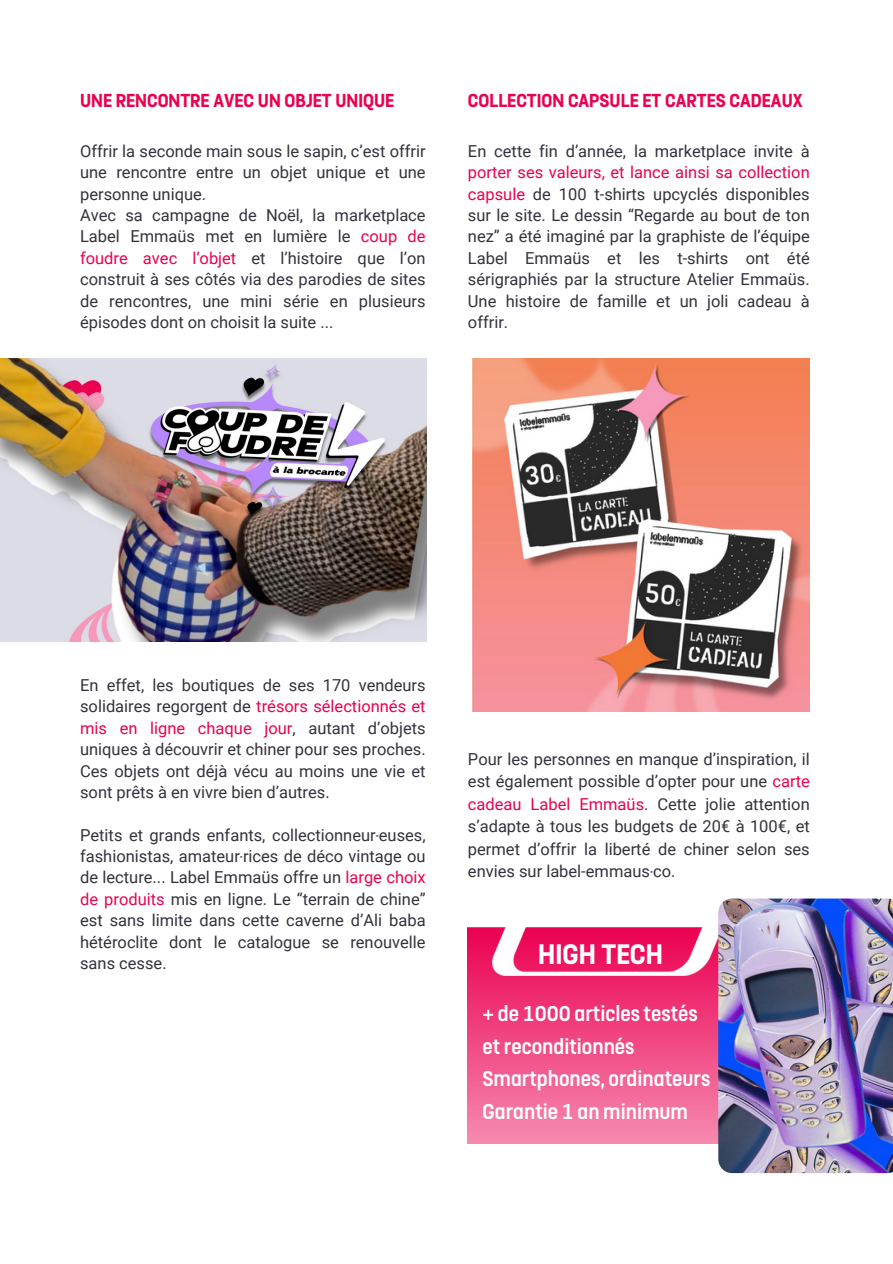
<style>
.page{position:relative;width:893px;height:1264px;background:#fff}
.page>*{position:absolute;margin:0;border:0;box-sizing:border-box;transform-origin:0 0}
.t1{font:700 31.5px "FS Dillon";color:#fff}
.t2{font:500 24px "FS Dillon";color:#fff}
.t3{font:700 21px "FS Dillon";color:#eb0052}
.t4{font:16.5px/21.3px "Roboto";color:#32323d;text-align:justify}
.s1{color:#eb0052}
</style>
<div class="page">
<img style="left:468px;top:927px;width:250px;height:216px">
<img style="left:492px;top:927px;width:226px;height:48px">
<img style="left:0;top:358px;width:426px;height:283px">
<img style="left:718px;top:898px;width:174px;height:275px">
<img style="left:472px;top:358px;width:337px;height:353px">
<p class="t3" style="left:80px;top:91px;width:315px">UNE RENCONTRE AVEC UN OBJET UNIQUE</p>
<p class="t3" style="left:468px;top:91px;width:336px">COLLECTION CAPSULE ET CARTES CADEAUX</p>
<p class="t4" style="left:80px;top:141px;width:347px">Offrir la seconde main sous le sapin, c’est offrir une rencontre entre un objet unique et une personne unique.</p>
<p class="t4" style="left:80px;top:205px;width:347px">Avec sa campagne de Noël, la marketplace Label Emmaüs met en lumière le <span class="s1">coup de foudre avec l’objet</span> et l’histoire que l’on construit à ses côtés via des parodies de sites de rencontres, une mini série en plusieurs épisodes dont on choisit la suite ...</p>
<p class="t4" style="left:468px;top:141px;width:343px">En cette fin d’année, la marketplace invite à <span class="s1">porter ses valeurs, et lance ainsi sa collection capsule</span> de 100 t-shirts upcyclés disponibles sur le site. Le dessin “Regarde au bout de ton nez” a été imaginé par la graphiste de l’équipe Label Emmaüs et les t-shirts ont été sérigraphiés par la structure Atelier Emmaüs.<br>Une histoire de famille et un joli cadeau à offrir.</p>
<p class="t4" style="left:80px;top:674px;width:347px">En effet, les boutiques de ses 170 vendeurs solidaires regorgent de <span class="s1">trésors sélectionnés et mis en ligne chaque jour</span>, autant d’objets uniques à découvrir et chiner pour ses proches.<br>Ces objets ont déjà vécu au moins une vie et sont prêts à en vivre bien d’autres.</p>
<p class="t4" style="left:80px;top:824px;width:347px">Petits et grands enfants, collectionneur‧euses, fashionistas, amateur‧rices de déco vintage ou de lecture... Label Emmaüs offre un <span class="s1">large choix de produits</span> mis en ligne. Le “terrain de chine” est sans limite dans cette caverne d’Ali baba hétéroclite dont le catalogue se renouvelle sans cesse.</p>
<p class="t4" style="left:468px;top:748px;width:343px;line-height:22.5px">Pour les personnes en manque d’inspiration, il est également possible d’opter pour une <span class="s1">carte cadeau Label Emmaüs</span>. Cette jolie attention s’adapte à tous les budgets de 20€ à 100€, et permet d’offrir la liberté de chiner selon ses envies sur label-emmaus‧co.</p>
<p class="t1" style="left:538px;top:938px;width:126px">HIGH TECH</p>
<p class="t2" style="left:482px;top:1002px;width:217px">+ de 1000 articlestestés</p>
<p class="t2" style="left:482px;top:1034px;width:153px">etreconditionnés</p>
<p class="t2" style="left:482px;top:1067px;width:229px">Smartphones, ordinateurs</p>
<p class="t2" style="left:482px;top:1099px;width:207px">Garantie 1 an minimum</p>
</div>
